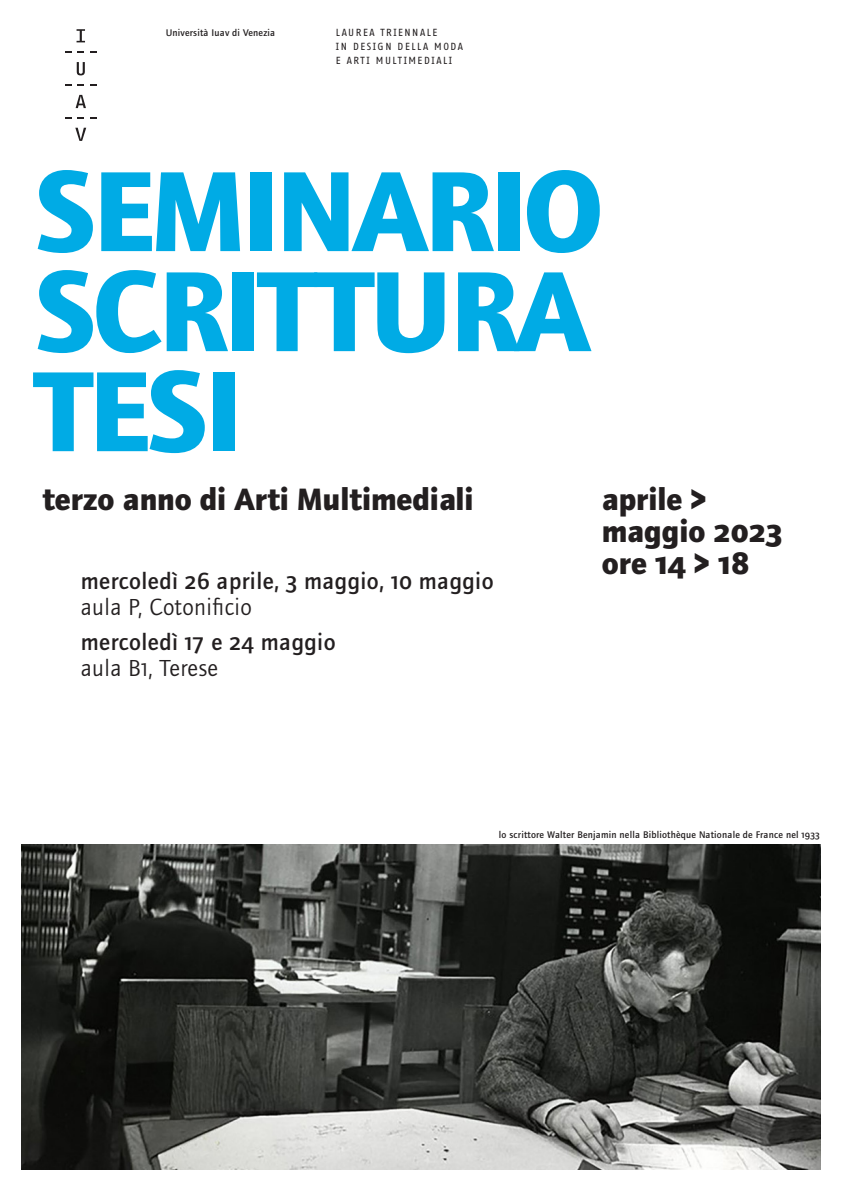
<style>
.page{position:relative;width:842px;height:1191px;background:#fff}
.page>*{position:absolute;margin:0;border:0;box-sizing:border-box;transform-origin:0 0}
.TITOLO{font:700 118px/100px "Foundry Journal";letter-spacing:-.03em;color:#00abe5}
.SOTTOTITOLO___INFO{font:700 32px "Foundry Journal";color:#231f20}
.SOTTOTITOLO___INFO-2{font:700 32px "Foundry Journal SC";color:#231f20}
.TESTO_piccolo{font:500 24px "Foundry Journal";letter-spacing:.02em;color:#231f20}
.TESTO_piccolo-2{font:24px "Foundry Journal";letter-spacing:.02em;color:#231f20}
.TESTO_grande{font:24px "Foundry Journal";letter-spacing:.02em;color:#231f20}
.INTESTAZIONE_iuav{font:500 10px "Foundry Journal";letter-spacing:.02em;color:#231f20}
.INTESTAZIONE_maiusco{font:10px "Fago Office Sans";letter-spacing:.15em;color:#231f20}
.s1{font-family:"Foundry Journal SC"}
.s2{font-family:"Foundry Journal"}
</style>
<div class="page">
<svg style="left:77px;top:29px;width:8px;height:13px"></svg>
<svg style="left:65px;top:51px;width:7px;height:2px"></svg>
<svg style="left:78px;top:51px;width:6px;height:2px"></svg>
<svg style="left:90px;top:51px;width:6px;height:2px"></svg>
<svg style="left:77px;top:62px;width:8px;height:13px"></svg>
<svg style="left:65px;top:84px;width:7px;height:2px"></svg>
<svg style="left:78px;top:84px;width:6px;height:2px"></svg>
<svg style="left:90px;top:84px;width:6px;height:2px"></svg>
<svg style="left:76px;top:95px;width:10px;height:13px"></svg>
<svg style="left:65px;top:117px;width:7px;height:2px"></svg>
<svg style="left:78px;top:117px;width:6px;height:2px"></svg>
<svg style="left:90px;top:117px;width:6px;height:2px"></svg>
<svg style="left:75px;top:128px;width:11px;height:13px"></svg>
<img style="left:21px;top:844px;width:800px;height:325px">
<p class="INTESTAZIONE_iuav" style="left:166px;top:27px;width:111px">Università Iuav di Venezia</p>
<p class="INTESTAZIONE_maiusco" style="left:336px;top:27px;width:103px">LAUREA TRIENNALE</p>
<p class="INTESTAZIONE_maiusco" style="left:336px;top:41px;width:129px">IN DESIGN DELLA MODA</p>
<p class="INTESTAZIONE_maiusco" style="left:336px;top:55px;width:118px">E ARTI MULTIMEDIALI</p>
<p class="TITOLO" style="left:34px;top:161px;width:570px">SEMINARIO<br>SCRITTURA</p>
<p class="TITOLO" style="left:34px;top:361px;width:210px">TESI</p>
<p class="SOTTOTITOLO___INFO" style="left:43px;top:481px;width:433px">terzo anno di Arti Multimediali</p>
<p class="TESTO_piccolo" style="left:81px;top:568px;width:414px">mercoledì <span class="s1">26</span> aprile, <span class="s1">3</span> maggio, <span class="s1">10</span> maggio</p>
<p class="TESTO_piccolo-2" style="left:81px;top:594px;width:173px">aula P, Cotonificio</p>
<p class="TESTO_piccolo" style="left:81px;top:628px;width:256px">mercoledì <span class="s1">17</span> e <span class="s1">24</span> maggio</p>
<p class="TESTO_grande" style="left:81px;top:655px;width:139px">aula B<span class="s1">1,</span> Terese</p>
<p class="SOTTOTITOLO___INFO" style="left:602px;top:481px;width:106px">aprile &gt;</p>
<p class="SOTTOTITOLO___INFO" style="left:602px;top:513px;width:182px">maggio <span class="s1">2023</span></p>
<p class="SOTTOTITOLO___INFO-2" style="left:602px;top:545px;width:149px"><span class="s2">ore</span> 14 &gt; 18</p>
<p class="INTESTAZIONE_iuav" style="left:499px;top:828px;width:322px">lo scrittore Walter Benjamin nella Bibliothèque Nationale de France nel <span class="s1">1933</span></p>
</div>
